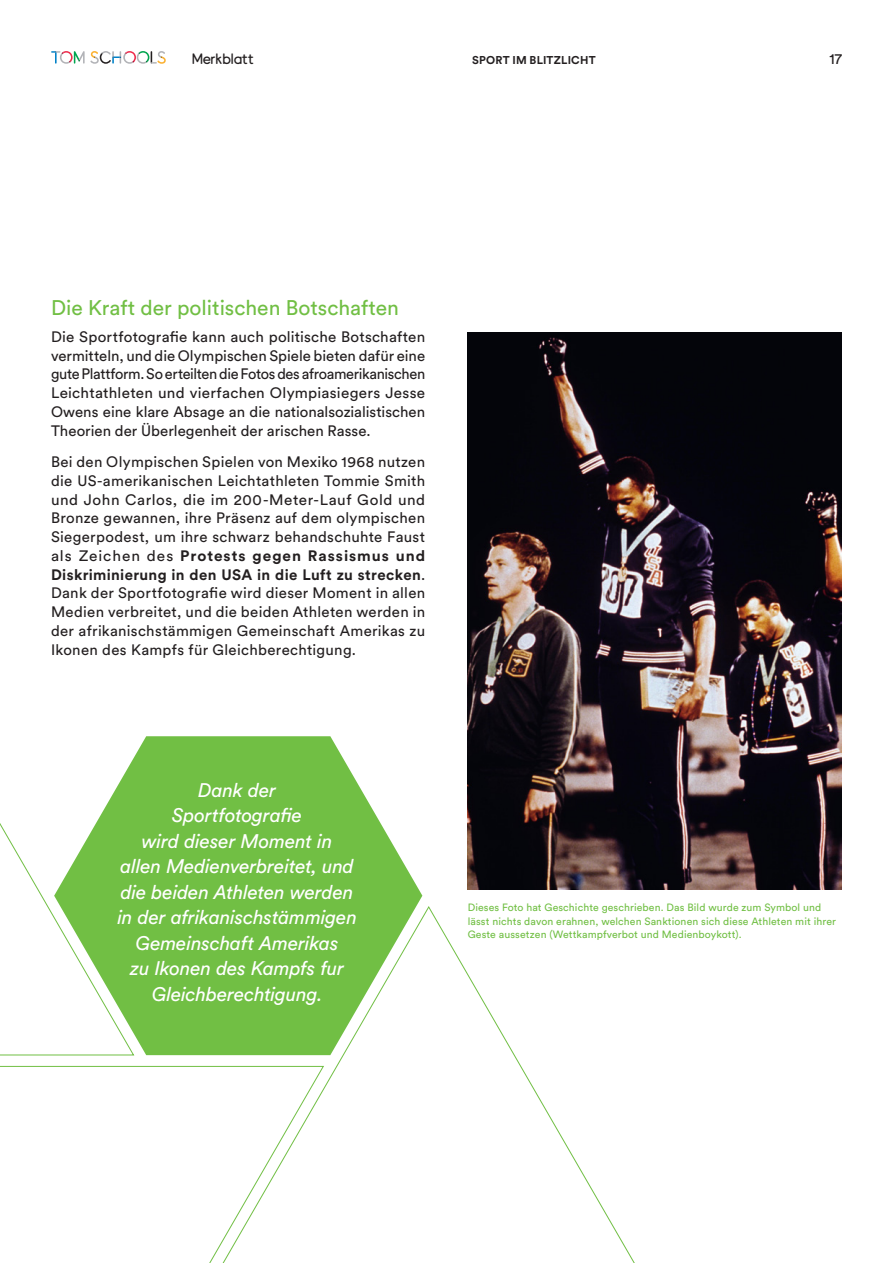
<style>
.page{position:relative;width:893px;height:1263px;background:#fff}
.page>*{position:absolute;margin:0;border:0;box-sizing:border-box;transform-origin:0 0}
.t1{font:21px "Circular Std";color:#71bf44}
.t2{font:italic 19.5px/25.5px "Circular Std";letter-spacing:-.01em;color:#fff;text-align:center}
.t3{font:15px/18.8px "Circular Std";letter-spacing:.01em;color:#231f20;text-align:justify}
.t4{font:15px "TOM";letter-spacing:-.03em;color:#231f20}
.t5{font:700 11.25px "Circular Std";letter-spacing:.02em;color:#231f20}
.t6{font:10.5px/13.5px "Circular Std";letter-spacing:.01em;color:#71bf44}
.s1{font-weight:700}
</style>
<div class="page">
<svg style="left:54px;top:736px;width:368px;height:169px;fill:#71bf44"></svg>
<svg style="left:0;top:905px;width:635px;height:358px"></svg>
<img style="left:468px;top:333px;width:374px;height:557px">
<svg style="left:51px;top:51px;width:115px;height:13px"></svg>
<p class="t4" style="left:191px;top:49px;width:63px">Merkblatt</p>
<p class="t5" style="left:472px;top:53px;width:125px">SPORT IM BLITZLICHT</p>
<p class="t3" style="left:829px;top:49px;width:14px">17</p>
<h1 class="t1" style="left:51px;top:295px;width:349px">Die Kraft der politischen Botschaften</h1>
<p class="t3" style="left:51px;top:327px;width:376px">Die Sportfotografie kann auch politische Botschaften vermitteln, und die Olympischen Spiele bieten dafür eine gute Plattform. So erteilten die Fotos des afroamerikanischen Leichtathleten und vierfachen Olympiasiegers Jesse Owens eine klare Absage an die nationalsozialistischen Theorien der Überlegenheit der arischen Rasse.</p>
<p class="t3" style="left:51px;top:452px;width:376px">Bei den Olympischen Spielen von Mexiko 1968 nutzen die US-amerikanischen Leichtathleten Tommie Smith und John Carlos, die im 200-Meter-Lauf Gold und Bronze gewannen, ihre Präsenz auf dem olympischen Siegerpodest, um ihre schwarz behandschuhte Faust als Zeichen des <span class="s1">Protests gegen Rassismus und Diskriminierung in den USA in die Luft zu strecken</span>.<br>Dank der Sportfotografie wird dieser Moment in allen Medien verbreitet, und die beiden Athleten werden in der afrikanischstämmigen Gemeinschaft Amerikas zu Ikonen des Kampfs für Gleichberechtigung.</p>
<h2 class="t2" style="left:117px;top:777px;width:241px">Dank der<br>Sportfotografie<br>wird dieser Moment in<br>allen Medienverbreitet, und die beiden Athleten werden in der afrikanischstämmigen<br>Gemeinschaft Amerikas<br>zu Ikonen des Kampfs fur<br>Gleichberechtigung.</h2>
<p class="t6" style="left:468px;top:900px;width:370px">Dieses Foto hat Geschichte geschrieben. Das Bild wurde zum Symbol und lässt nichts davon erahnen, welchen Sanktionen sich diese Athleten mit ihrer<br>Geste aussetzen (Wettkampfverbot und Medienboykott).</p>
</div>
